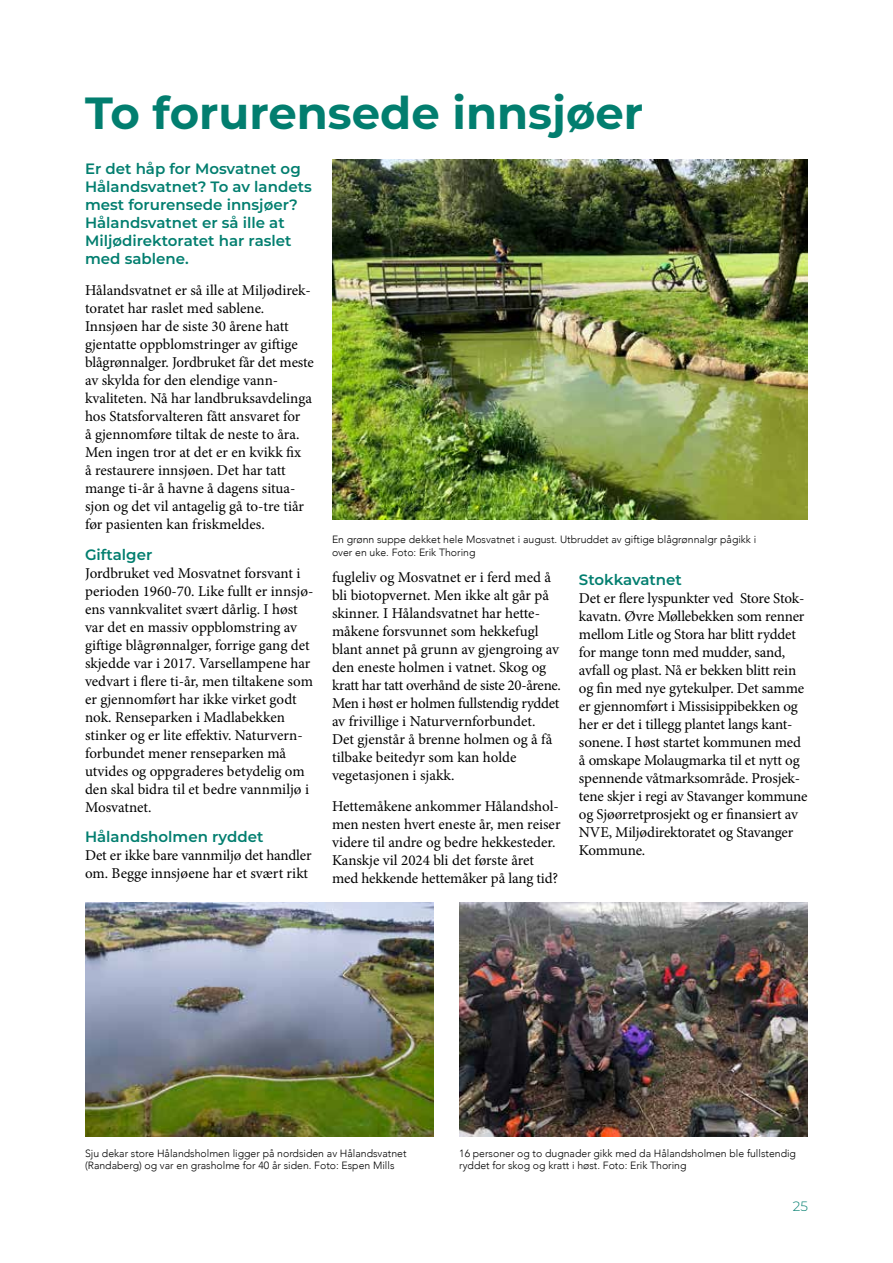
<style>
.page{position:relative;width:893px;height:1263px;background:#fff}
.page>*{position:absolute;margin:0;border:0;box-sizing:border-box;transform-origin:0 0}
.t1{font:700 45px "Montserrat";color:#027e6f}
.t2{font:15px/18px "Minion Pro";letter-spacing:-.005em;color:#000}
.t3{font:600 15px/18px "Montserrat";color:#027e6f}
.t4{font:300 13.5px "Montserrat";color:#027e6f}
.t5{font:300 10.5px/12.6px "Avenir";color:#000}
</style>
<div class="page">
<img style="left:85px;top:902px;width:349px;height:234px">
<img style="left:459px;top:902px;width:349px;height:234px">
<img style="left:332px;top:159px;width:476px;height:361px">
<h1 class="t1" style="left:85px;top:80px;width:560px">To forurensede innsjøer</h1>
<p class="t3" style="left:85px;top:159px;width:228px">Er det håp for Mosvatnet og<br>Hålandsvatnet? To av landets mest forurensede innsjøer?<br>Hålandsvatnet er så ille at<br>Miljødirektoratet har raslet med sablene.</p>
<p class="t2" style="left:85px;top:281px;width:230px">Hålandsvatnet er så ille at Miljødirek&shy;toratet har raslet med sablene.<br>Innsjøen har de siste 30 årene hatt gjentatte oppblomstringer av giftige blågrønnalger. Jordbruket får det meste av skylda for den elendige vann&shy;kvaliteten. Nå har landbruksavdelinga hos Statsforvalteren fått ansvaret for<br>å gjennomføre tiltak de neste to åra.<br>Men ingen tror at det er en kvikk fix<br>å restaurere innsjøen. Det har tatt mange ti-år å havne å dagens situa&shy;sjon og det vil antagelig gå to-tre tiår før pasienten kan friskmeldes.</p>
<p class="t3" style="left:85px;top:544px;width:69px">Giftalger</p>
<p class="t2" style="left:85px;top:564px;width:230px">Jordbruket ved Mosvatnet forsvant i perioden 1960-70. Like fullt er innsjø&shy;ens vannkvalitet svært dårlig. I høst var det en massiv oppblomstring av giftige blågrønnalger, forrige gang det skjedde var i 2017. Varsellampene har vedvart i flere ti-år, men tiltakene som er gjennomført har ikke virket godt nok. Renseparken i Madlabekken stinker og er lite effektiv. Naturvern&shy;forbundet mener renseparken må utvides og oppgraderes betydelig om den skal bidra til et bedre vannmiljø i Mosvatnet.</p>
<p class="t3" style="left:85px;top:827px;width:180px">Hålandsholmen ryddet</p>
<p class="t2" style="left:85px;top:847px;width:228px">Det er ikke bare vannmiljø det handler om. Begge innsjøene har et svært rikt</p>
<p class="t5" style="left:332px;top:533px;width:426px">En grønn suppe dekket hele Mosvatnet i august. Utbruddet av giftige blågrønnalgr pågikk i over en uke. Foto: Erik Thoring</p>
<p class="t2" style="left:332px;top:568px;width:230px">fugleliv og Mosvatnet er i ferd med å bli biotopvernet. Men ikke alt går på skinner. I Hålandsvatnet har hette&shy;måkene forsvunnet som hekkefugl blant annet på grunn av gjengroing av den eneste holmen i vatnet. Skog og kratt har tatt overhånd de siste 20-årene.<br>Men i høst er holmen fullstendig ryddet av frivillige i Naturvernforbundet.<br>Det gjenstår å brenne holmen og å få tilbake beitedyr som kan holde vegetasjonen i sjakk.</p>
<p class="t2" style="left:332px;top:797px;width:230px">Hettemåkene ankommer Hålandshol&shy;men nesten hvert eneste år, men reiser videre til andre og bedre hekkesteder.<br>Kanskje vil 2024 bli det første året med hekkende hettemåker på lang tid?</p>
<p class="t3" style="left:579px;top:570px;width:105px">Stokkavatnet</p>
<p class="t2" style="left:579px;top:590px;width:230px">Det er flere lyspunkter ved Store Stok&shy;kavatn. Øvre Møllebekken som renner mellom Litle og Stora har blitt ryddet for mange tonn med mudder, sand, avfall og plast. Nå er bekken blitt rein og fin med nye gytekulper. Det samme er gjennomført i Missisippibekken og her er det i tillegg plantet langs kant&shy;sonene. I høst startet kommunen med å omskape Molaugmarka til et nytt og spennende våtmarksområde. Prosjek&shy;tene skjer i regi av Stavanger kommune og Sjøørretprosjekt og er finansiert av NVE, Miljødirektoratet og Stavanger Kommune.</p>
<p class="t5" style="left:85px;top:1147px;width:323px">Sju dekar store Hålandsholmen ligger på nordsiden av Hålandsvatnet (Randaberg) og var en grasholme for 40 år siden. Foto: Espen Mills</p>
<p class="t5" style="left:459px;top:1147px;width:338px">16 personer og to dugnader gikk med da Hålandsholmen ble fullstendig ryddet for skog og kratt i høst. Foto: Erik Thoring</p>
<p class="t4" style="left:793px;top:1197px;width:17px">25</p>
</div>
